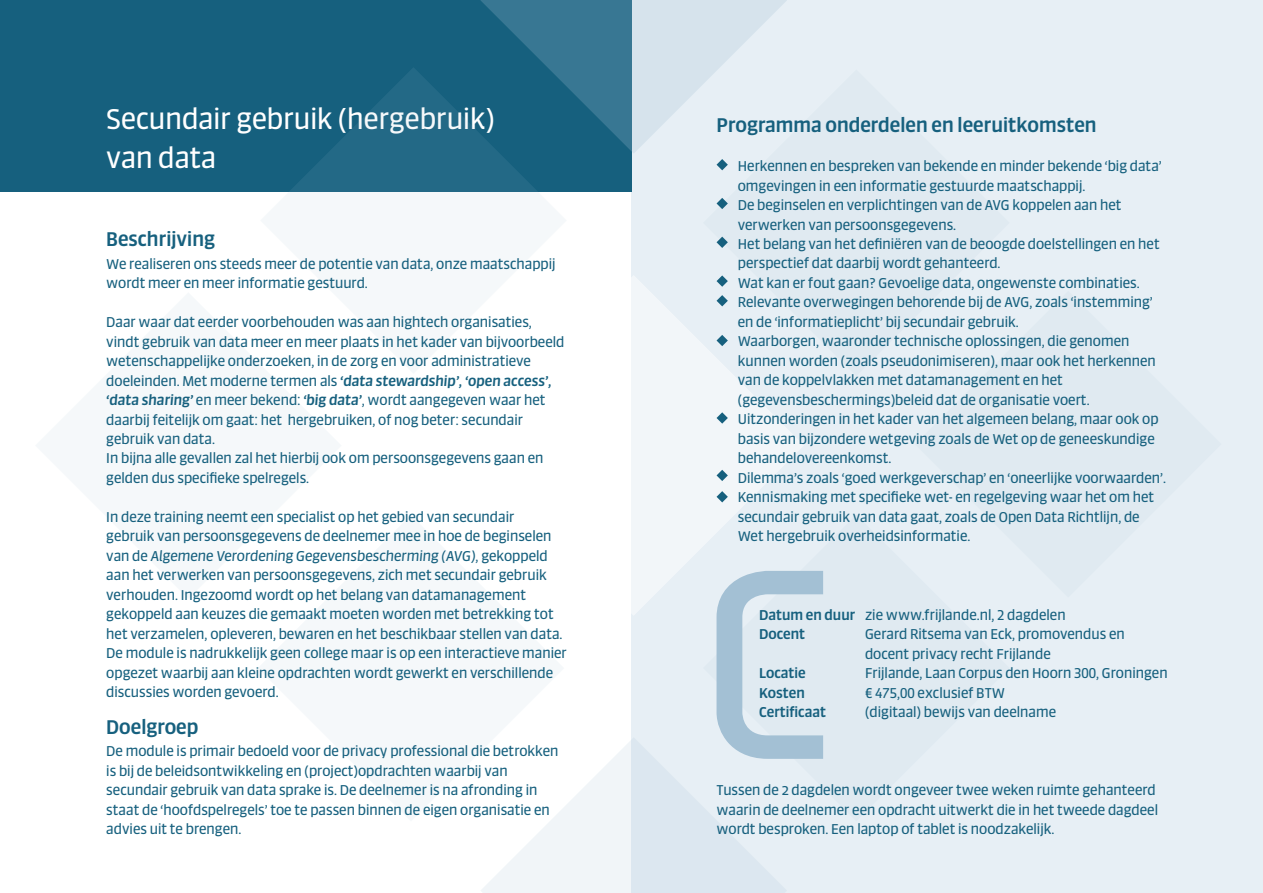
<style>
.page{position:relative;width:1263px;height:893px;background:#fff}
.page>*{position:absolute;margin:0;border:0;box-sizing:border-box;transform-origin:0 0}
.t1{font:27px/39px "Sanuk Big Pro";color:#fff}
.t2{font:500 18.75px "Sanuk Big Pro";color:#16607e}
.t3{font:13.5px/19.5px "Sanuk Big Pro";color:#16607e}
.t4{font:500 13.5px "Sanuk Big Pro";color:#16607e}
.s1{font-weight:500;font-style:italic}
.s2{font-style:italic}
.s3{font-weight:500}
</style>
<div class="page">
<div style="left:631px;top:0;width:632px;height:893px;background:#e7eff5"></div>
<div style="left:0;top:0;width:631px;height:191px;background:#16607e"></div>
<svg style="left:481px;top:738px;width:305px;height:155px"></svg>
<svg style="left:631px;top:276px;width:172px;height:339px;fill:#f2f6f9"></svg>
<svg style="left:703px;top:515px;width:121px;height:306px"></svg>
<svg style="left:481px;top:738px;width:83px;height:83px"></svg>
<svg style="left:703px;top:170px;width:100px;height:206px"></svg>
<svg style="left:480px;top:0;width:307px;height:154px"></svg>
<svg style="left:260px;top:67px;width:307px;height:125px"></svg>
<svg style="left:716px;top:159px;width:12px;height:11px"></svg>
<svg style="left:716px;top:198px;width:12px;height:11px"></svg>
<svg style="left:716px;top:237px;width:12px;height:11px"></svg>
<svg style="left:716px;top:275px;width:12px;height:12px"></svg>
<svg style="left:716px;top:295px;width:12px;height:11px"></svg>
<svg style="left:716px;top:335px;width:12px;height:11px"></svg>
<svg style="left:716px;top:412px;width:12px;height:12px"></svg>
<svg style="left:716px;top:470px;width:12px;height:11px"></svg>
<svg style="left:716px;top:491px;width:12px;height:11px"></svg>
<h1 class="t1" style="left:106px;top:99px;width:390px">Secundair gebruik (hergebruik) van data</h1>
<h2 class="t2" style="left:106px;top:227px;width:110px">Beschrijving</h2>
<p class="t3" style="left:106px;top:253px;width:451px">We realiseren ons steeds meer de potentie van data, onze maatschappij wordt meer en meer informatie gestuurd.</p>
<p class="t3" style="left:106px;top:312px;width:460px">Daar waar dat eerder voorbehouden was aan hightech organisaties, vindt gebruik van data meer en meer plaats in het kader van bijvoorbeeld wetenschappelijke onderzoeken, in de zorg en voor administratieve doeleinden. Met moderne termen als <span class="s1">‘data stewardship’, ‘open access’, ‘data sharing’</span> en meer bekend: <span class="s1">‘big data’</span>, wordt aangegeven waar het daarbij feitelijk om gaat: het hergebruiken, of nog beter: secundair gebruik van data.<br>In bijna alle gevallen zal het hierbij ook om persoonsgegevens gaan en gelden dus specifieke spelregels.</p>
<p class="t3" style="left:106px;top:507px;width:462px">In deze training neemt een specialist op het gebied van secundair<br>gebruik van persoonsgegevens de deelnemer mee in hoe de beginselen van de <span class="s2">Algemene Verordening Gegevensbescherming (AVG)</span>, gekoppeld aan het verwerken van persoonsgegevens, zich met secundair gebruik verhouden. Ingezoomd wordt op het belang van datamanagement gekoppeld aan keuzes die gemaakt moeten worden met betrekking tot het verzamelen, opleveren, bewaren en het beschikbaar stellen van data.<br>De module is nadrukkelijk geen college maar is op een interactieve manier opgezet waarbij aan kleine opdrachten wordt gewerkt en verschillende discussies worden gevoerd.</p>
<h2 class="t2" style="left:106px;top:715px;width:94px">Doelgroep</h2>
<p class="t3" style="left:106px;top:741px;width:454px">De module is primair bedoeld voor de privacy professional die betrokken is bij de beleidsontwikkeling en (project)opdrachten waarbij van secundair gebruik van data sprake is. De deelnemer is na afronding in staat de ‘hoofdspelregels’ toe te passen binnen de eigen organisatie en advies uit te brengen.</p>
<h2 class="t2" style="left:716px;top:113px;width:382px">Programma onderdelen en leeruitkomsten</h2>
<p class="t3" style="left:738px;top:156px;width:430px">Herkennen en bespreken van bekende en minder bekende ‘big data’ omgevingen in een informatie gestuurde maatschappij.<br>De beginselen en verplichtingen van de AVG koppelen aan het verwerken van persoonsgegevens.<br>Het belang van het definiëren van de beoogde doelstellingen en het perspectief dat daarbij wordt gehanteerd.<br>Wat kan er fout gaan? Gevoelige data, ongewenste combinaties.<br>Relevante overwegingen behorende bij de AVG, zoals ‘instemming’ en de ‘informatieplicht’ bij secundair gebruik.<br>Waarborgen, waaronder technische oplossingen, die genomen kunnen worden (zoals pseudonimiseren), maar ook het herkennen van de koppelvlakken met datamanagement en het (gegevensbeschermings)beleid dat de organisatie voert.<br>Uitzonderingen in het kader van het algemeen belang, maar ook op basis van bijzondere wetgeving zoals de Wet op de geneeskundige behandelovereenkomst.<br>Dilemma’s zoals ‘goed werkgeverschap’ en ‘oneerlijke voorwaarden’.<br>Kennismaking met specifieke wet- en regelgeving waar het om het secundair gebruik van data gaat, zoals de Open Data Richtlijn, de Wet hergebruik overheidsinformatie.</p>
<p class="t3" style="left:759px;top:604px;width:308px"><span class="s3">Datum en duur</span> zie www.frijlande.nl, 2 dagdelen<br><span class="s3">Docent</span></p>
<p class="t3" style="left:865px;top:624px;width:261px">Gerard Ritsema van Eck, promovendus en docent privacy recht Frijlande</p>
<p class="t4" style="left:759px;top:664px;width:48px">Locatie</p>
<p class="t3" style="left:865px;top:663px;width:304px">Frijlande, Laan Corpus den Hoorn 300, Groningen</p>
<p class="t4" style="left:759px;top:684px;width:47px">Kosten</p>
<p class="t3" style="left:865px;top:682px;width:142px">€ 475,00 exclusief BTW</p>
<p class="t4" style="left:759px;top:703px;width:69px">Certificaat</p>
<p class="t3" style="left:865px;top:702px;width:193px">(digitaal) bewijs van deelname</p>
<p class="t3" style="left:716px;top:780px;width:443px">Tussen de 2 dagdelen wordt ongeveer twee weken ruimte gehanteerd waarin de deelnemer een opdracht uitwerkt die in het tweede dagdeel wordt besproken. Een laptop of tablet is noodzakelijk.</p>
</div>
